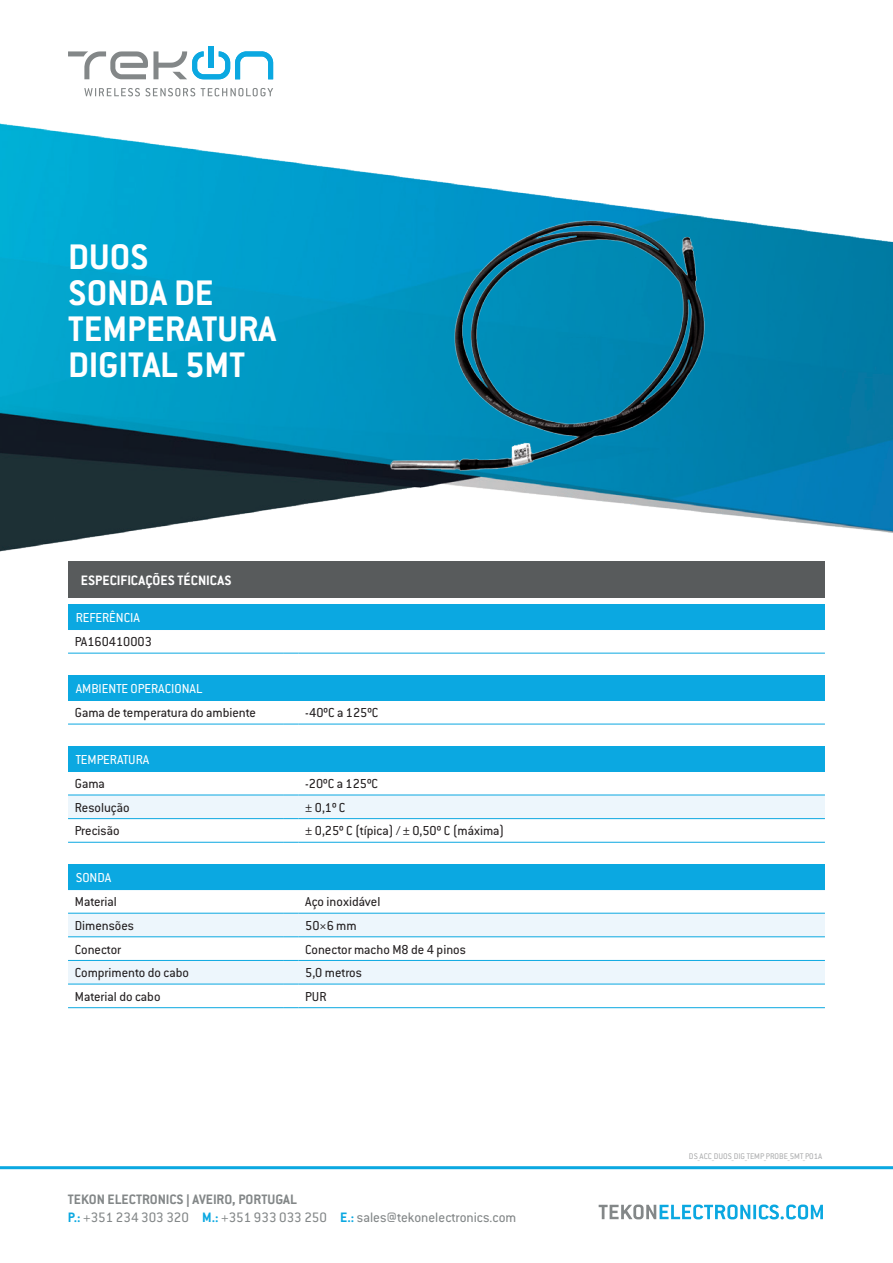
<style>
.page{position:relative;width:893px;height:1263px;background:#fff}
.page>*{position:absolute;margin:0;border:0;box-sizing:border-box;transform-origin:0 0}
.t1{font:700 39px/36px "Conduit ITC Pro";color:#fff}
.t2{font:15px/18px "Conduit ITC Pro";color:#838788}
.t3{font:700 15px "Conduit ITC Pro";color:#fff}
.t4{font:14.25px "Conduit ITC Pro";color:#231f20}
.t5{font:14.25px "Conduit ITC Pro";color:#fff}
.t6{font:9px "Conduit ITC Pro";color:#acadae}
.s1{font-weight:700}
.s2{font-family:"Arial";font-weight:700;font-size:13.5px}
.s3{font-weight:700;color:#0ba8e1}
</style>
<div class="page">
<img style="left:0;top:123px;width:893px;height:439px">
<svg style="left:0;top:1166px;width:893px;height:3px;background:#1bade2"></svg>
<svg style="left:68px;top:46px;width:205px;height:33px"></svg>
<svg style="left:84px;top:88px;width:111px;height:8px"></svg>
<svg style="left:201px;top:88px;width:72px;height:8px"></svg>
<svg style="left:599px;top:1204px;width:151px;height:15px"></svg>
<hr style="left:753px;top:1205px;width:3px;height:14px;background:#0ba8e1">
<svg style="left:759px;top:1204px;width:64px;height:15px"></svg>
<img style="left:343px;top:188px;width:483px;height:307px">
<div style="left:68px;top:562px;width:757px;height:36px;background:#585b5c"></div>
<div style="left:68px;top:604px;width:757px;height:25px;background:#0ba8e1"></div>
<hr style="left:68px;top:629px;width:215px;height:1px;background:#0ba8e1">
<svg style="left:283px;top:629px;width:15px;height:1px"></svg>
<hr style="left:298px;top:629px;width:527px;height:1px;background:#0ba8e1">
<hr style="left:68px;top:653px;width:215px;height:1px;background:#0ba8e1">
<svg style="left:283px;top:653px;width:15px;height:1px"></svg>
<hr style="left:298px;top:653px;width:527px;height:1px;background:#0ba8e1">
<div style="left:68px;top:675px;width:757px;height:25px;background:#0ba8e1"></div>
<hr style="left:68px;top:700px;width:215px;height:1px;background:#0ba8e1">
<svg style="left:283px;top:700px;width:15px;height:1px"></svg>
<hr style="left:298px;top:700px;width:527px;height:1px;background:#0ba8e1">
<hr style="left:68px;top:724px;width:215px;height:1px;background:#0ba8e1">
<svg style="left:283px;top:724px;width:15px;height:1px"></svg>
<hr style="left:298px;top:724px;width:527px;height:1px;background:#0ba8e1">
<div style="left:68px;top:746px;width:757px;height:25px;background:#0ba8e1"></div>
<hr style="left:68px;top:771px;width:215px;height:1px;background:#0ba8e1">
<svg style="left:283px;top:771px;width:15px;height:1px"></svg>
<svg style="left:283px;top:842px;width:15px;height:1px"></svg>
<hr style="left:298px;top:771px;width:527px;height:1px;background:#0ba8e1">
<hr style="left:298px;top:842px;width:527px;height:1px;background:#0ba8e1">
<hr style="left:68px;top:842px;width:215px;height:1px;background:#0ba8e1">
<div style="left:68px;top:795px;width:757px;height:24px;background:#edf6fc"></div>
<hr style="left:298px;top:795px;width:527px;height:1px;background:#0ba8e1">
<div style="left:68px;top:864px;width:757px;height:25px;background:#0ba8e1"></div>
<svg style="left:68px;top:914px;width:757px;height:70px;fill:#edf6fc"></svg>
<hr style="left:68px;top:889px;width:215px;height:1px;background:#0ba8e1">
<hr style="left:68px;top:960px;width:215px;height:1px;background:#0ba8e1">
<hr style="left:68px;top:984px;width:215px;height:1px;background:#0ba8e1">
<hr style="left:68px;top:1007px;width:215px;height:1px;background:#0ba8e1">
<svg style="left:283px;top:889px;width:15px;height:1px"></svg>
<svg style="left:283px;top:960px;width:15px;height:1px"></svg>
<svg style="left:283px;top:984px;width:15px;height:1px"></svg>
<svg style="left:283px;top:1007px;width:15px;height:1px"></svg>
<hr style="left:298px;top:889px;width:527px;height:1px;background:#0ba8e1">
<hr style="left:298px;top:960px;width:527px;height:1px;background:#0ba8e1">
<hr style="left:298px;top:984px;width:527px;height:1px;background:#0ba8e1">
<hr style="left:298px;top:1007px;width:527px;height:1px;background:#0ba8e1">
<hr style="left:68px;top:913px;width:215px;height:1px;background:#0ba8e1">
<hr style="left:68px;top:936px;width:215px;height:1px;background:#0ba8e1">
<svg style="left:283px;top:913px;width:15px;height:1px"></svg>
<svg style="left:283px;top:936px;width:15px;height:1px"></svg>
<hr style="left:298px;top:913px;width:527px;height:1px;background:#0ba8e1">
<hr style="left:298px;top:936px;width:527px;height:1px;background:#0ba8e1">
<h1 class="t1" style="left:68px;top:238px;width:210px">DUOS<br>SONDA DE<br>TEMPERATURA<br>DIGITAL 5MT</h1>
<p class="t3" style="left:81px;top:572px;width:152px">ESPECIFICAÇÕES TÉCNICAS</p>
<p class="t5" style="left:76px;top:609px;width:66px">REFERÊNCIA</p>
<p class="t4" style="left:75px;top:634px;width:79px">PA160410003</p>
<p class="t5" style="left:76px;top:680px;width:128px">AMBIENTE OPERACIONAL</p>
<p class="t4" style="left:75px;top:705px;width:183px">Gama de temperatura do ambiente</p>
<p class="t4" style="left:305px;top:705px;width:75px">-40ºC a 125ºC</p>
<p class="t5" style="left:76px;top:751px;width:75px">TEMPERATURA</p>
<p class="t4" style="left:75px;top:776px;width:32px">Gama</p>
<p class="t4" style="left:305px;top:776px;width:74px">-20ºC a 125ºC</p>
<p class="t4" style="left:75px;top:799px;width:56px">Resolução</p>
<p class="t4" style="left:305px;top:799px;width:42px">± 0,1º C</p>
<p class="t4" style="left:75px;top:823px;width:46px">Precisão</p>
<p class="t4" style="left:305px;top:823px;width:201px">± 0,25º C (típica) / ± 0,50º C (máxima)</p>
<p class="t5" style="left:76px;top:869px;width:37px">SONDA</p>
<p class="t4" style="left:75px;top:894px;width:44px">Material</p>
<p class="t4" style="left:305px;top:894px;width:77px">Aço inoxidável</p>
<p class="t4" style="left:75px;top:918px;width:61px">Dimensões</p>
<p class="t4" style="left:305px;top:918px;width:53px">50×6 mm</p>
<p class="t4" style="left:75px;top:941px;width:48px">Conector</p>
<p class="t4" style="left:305px;top:941px;width:162px">Conector macho M8 de 4 pinos</p>
<p class="t4" style="left:75px;top:965px;width:116px">Comprimento do cabo</p>
<p class="t4" style="left:305px;top:965px;width:58px">5,0 metros</p>
<p class="t4" style="left:75px;top:988px;width:87px">Material do cabo</p>
<p class="t4" style="left:305px;top:988px;width:23px">PUR</p>
<p class="t2" style="left:68px;top:1191px;width:450px"><span class="s1">TEKON ELECTRONICS</span> <span class="s2">|</span> <span class="s1">AVEIRO, PORTUGAL<br></span><span class="s3">P.:</span> +351 234 303 320 <span class="s3">M.:</span> +351 933 033 250 <span class="s3">E.:</span> sales@tekonelectronics.com</p>
<p class="t6" style="left:689px;top:1151px;width:135px">DS_ACC_DUOS_DIG_TEMP_PROBE_5MT_P01A</p>
</div>
